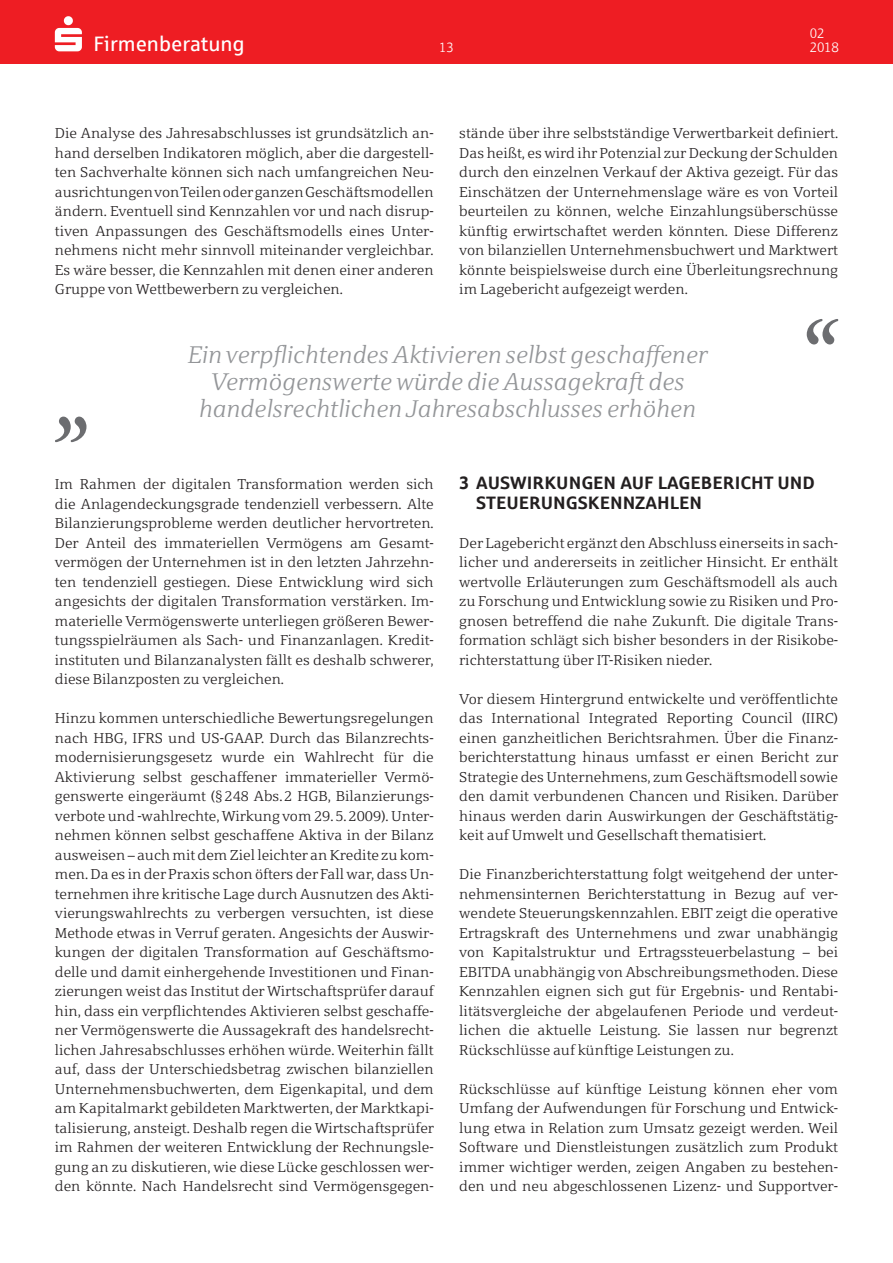
<style>
.page{position:relative;width:893px;height:1263px;background:#fff}
.page>*{position:absolute;margin:0;border:0;box-sizing:border-box;transform-origin:0 0}
.t1{font:italic 24px/27px "Sparkasse Serif Lt";color:#939598;text-align:center}
.t2{font:20.85px "Sparkasse Rg";color:#fff}
.t3{font:700 18px/19.5px "Sparkasse Rg";color:#231f20}
.t4{font:14.25px/19.5px "Sparkasse Serif Lt";color:#231f20;text-align:justify}
.t5{font:13.65px/13.5px "Sparkasse Lt";letter-spacing:-.015em;color:#fff}
.t6{font:13.5px "Sparkasse Lt";color:#fff}
</style>
<div class="page">
<svg style="left:807px;top:319px;width:31px;height:25px"></svg>
<svg style="left:55px;top:417px;width:31px;height:25px"></svg>
<div style="left:0;top:0;width:893px;height:64px;background:#ee1d23"></div>
<svg style="left:55px;top:16px;width:27px;height:35px"></svg>
<h2 class="t2" style="left:94px;top:31px;width:153px">Firmenberatung</h2>
<p class="t6" style="left:439px;top:39px;width:16px">13</p>
<p class="t5" style="left:810px;top:26px;width:31px">02<br>2018</p>
<p class="t4" style="left:55px;top:123px;width:380px">Die Analyse des Jahresabschlusses ist grundsätzlich an&shy;hand derselben Indikatoren möglich, aber die dargestell&shy;ten Sachverhalte können sich nach umfangreichen Neu&shy;ausrichtungen von Teilen oder ganzen Geschäftsmodellen ändern. Eventuell sind Kennzahlen vor und nach disrup&shy;tiven Anpassungen des Geschäftsmodells eines Unter&shy;nehmens nicht mehr sinnvoll miteinander vergleichbar.<br>Es wäre besser, die Kennzahlen mit denen einer anderen Gruppe von Wettbewerbern zu vergleichen.</p>
<p class="t4" style="left:459px;top:123px;width:380px">stände über ihre selbstständige Verwertbarkeit definiert.<br>Das heißt, es wird ihr Potenzial zur Deckung der Schulden durch den einzelnen Verkauf der Aktiva gezeigt. Für das Einschätzen der Unternehmenslage wäre es von Vorteil beurteilen zu können, welche Einzahlungsüberschüsse künftig erwirtschaftet werden könnten. Diese Differenz von bilanziellen Unternehmensbuchwert und Marktwert könnte beispielsweise durch eine Überleitungsrechnung im Lagebericht aufgezeigt werden.</p>
<h1 class="t1" style="left:187px;top:340px;width:522px">Ein verpflichtendes Aktivieren selbst geschaffener<br>Vermögenswerte würde die Aussagekraft des handelsrechtlichen Jahresabschlusses erhöhen</h1>
<p class="t4" style="left:55px;top:474px;width:380px">Im Rahmen der digitalen Transformation werden sich die Anlagendeckungsgrade tendenziell verbessern. Alte Bilanzierungsprobleme werden deutlicher hervortreten.<br>Der Anteil des immateriellen Vermögens am Gesamt&shy;vermögen der Unternehmen ist in den letzten Jahrzehn&shy;ten tendenziell gestiegen. Diese Entwicklung wird sich angesichts der digitalen Transformation verstärken. Im&shy;materielle Vermögenswerte unterliegen größeren Bewer&shy;tungsspielräumen als Sach- und Finanzanlagen. Kredit&shy;instituten und Bilanzanalysten fällt es deshalb schwerer, diese Bilanzposten zu vergleichen.</p>
<p class="t4" style="left:55px;top:708px;width:381px">Hinzu kommen unterschiedliche Bewertungsregelungen nach HBG, IFRS und US-GAAP. Durch das Bilanzrechts&shy;modernisierungsgesetz wurde ein Wahlrecht für die Aktivierung selbst geschaffener immaterieller Vermö&shy;genswerte eingeräumt (§248 Abs.2 HGB, Bilanzierungs&shy;verbote und -wahlrechte, Wirkung vom 29.5.2009). Unter&shy;nehmen können selbst geschaffene Aktiva in der Bilanz ausweisen – auch mit dem Ziel leichter an Kredite zu kom&shy;men. Da es in der Praxis schon öfters der Fall war, dass Un&shy;ternehmen ihre kritische Lage durch Ausnutzen des Akti&shy;vierungswahlrechts zu verbergen versuchten, ist diese Methode etwas in Verruf geraten. Angesichts der Auswir&shy;kungen der digitalen Transformation auf Geschäftsmo&shy;delle und damit einhergehende Investitionen und Finan&shy;zierungen weist das Institut der Wirtschaftsprüfer darauf hin, dass ein verpflichtendes Aktivieren selbst geschaffe&shy;ner Vermögenswerte die Aussagekraft des handelsrecht&shy;lichen Jahresabschlusses erhöhen würde. Weiterhin fällt auf, dass der Unterschiedsbetrag zwischen bilanziellen Unternehmensbuchwerten, dem Eigenkapital, und dem am Kapitalmarkt gebildeten Marktwerten, der Marktkapi&shy;talisierung, ansteigt. Deshalb regen die Wirtschaftsprüfer im Rahmen der weiteren Entwicklung der Rechnungsle&shy;gung an zu diskutieren, wie diese Lücke geschlossen wer&shy;den könnte. Nach Handelsrecht sind Vermögensgegen-</p>
<p class="t3" style="left:476px;top:473px;width:340px;text-indent:-17px">3 AUSWIRKUNGEN AUF LAGEBERICHT UND<br>STEUERUNGSKENNZAHLEN</p>
<p class="t4" style="left:459px;top:533px;width:380px">Der Lagebericht ergänzt den Abschluss einerseits in sach&shy;licher und andererseits in zeitlicher Hinsicht. Er enthält wertvolle Erläuterungen zum Geschäftsmodell als auch zu Forschung und Entwicklung sowie zu Risiken und Pro&shy;gnosen betreffend die nahe Zukunft. Die digitale Trans&shy;formation schlägt sich bisher besonders in der Risikobe&shy;richterstattung über IT-Risiken nieder.</p>
<p class="t4" style="left:459px;top:689px;width:381px">Vor diesem Hintergrund entwickelte und veröffentlichte das International Integrated Reporting Council (IIRC) einen ganzheitlichen Berichtsrahmen. Über die Finanz&shy;berichterstattung hinaus umfasst er einen Bericht zur Strategie des Unternehmens, zum Geschäftsmodell sowie den damit verbundenen Chancen und Risiken. Darüber hinaus werden darin Auswirkungen der Geschäftstätig&shy;keit auf Umwelt und Gesellschaft thematisiert.</p>
<p class="t4" style="left:459px;top:864px;width:380px">Die Finanzberichterstattung folgt weitgehend der unter&shy;nehmensinternen Berichterstattung in Bezug auf ver&shy;wendete Steuerungskennzahlen. EBIT zeigt die operative Ertragskraft des Unternehmens und zwar unabhängig von Kapitalstruktur und Ertragssteuerbelastung – bei EBITDA unabhängig von Abschreibungsmethoden. Diese Kennzahlen eignen sich gut für Ergebnis- und Rentabi&shy;litätsvergleiche der abgelaufenen Periode und verdeut&shy;lichen die aktuelle Leistung. Sie lassen nur begrenzt Rückschlüsse auf künftige Leistungen zu.</p>
<p class="t4" style="left:459px;top:1079px;width:380px">Rückschlüsse auf künftige Leistung können eher vom Umfang der Aufwendungen für Forschung und Entwick&shy;lung etwa in Relation zum Umsatz gezeigt werden. Weil Software und Dienstleistungen zusätzlich zum Produkt immer wichtiger werden, zeigen Angaben zu bestehen&shy;den und neu abgeschlossenen Lizenz- und Supportver-</p>
</div>
